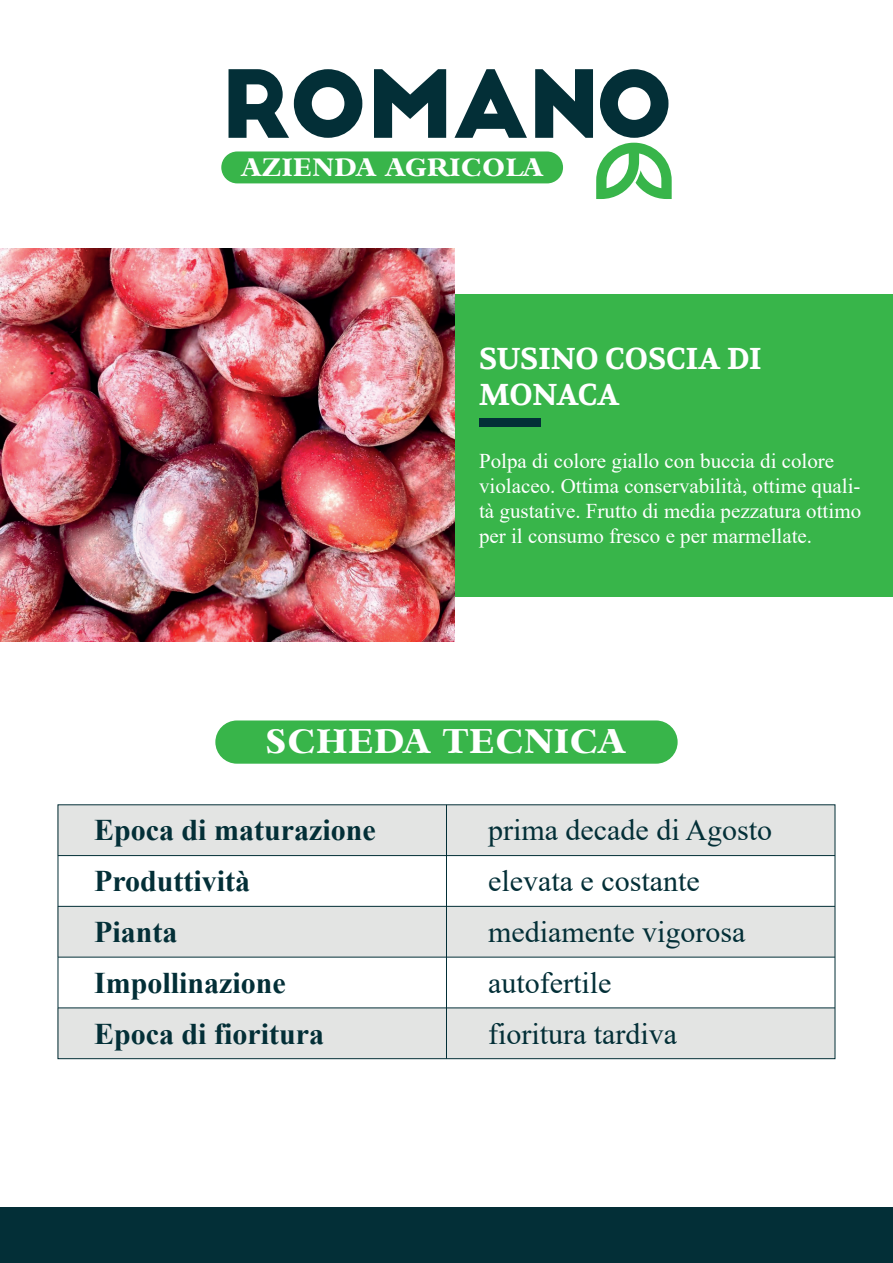
<style>
.page{position:relative;width:893px;height:1263px;background:#fff}
.page>*{position:absolute;margin:0;border:0;box-sizing:border-box;transform-origin:0 0}
.t1{font:700 32.55px "Bernstein";letter-spacing:.07em;color:#fff}
.t2{font:30px "Times New Roman";color:#032f37}
.t3{font:700 30px "Times New Roman";color:#032f37}
.t4{font:700 30px/36px "Volkhov";color:#fff}
.t5{font:700 24.15px "Bernstein";letter-spacing:.07em;color:#fff}
.t6{font:21px/25.2px "Times New Roman";color:#fff}
</style>
<div class="page">
<div style="left:0;top:294px;width:893px;height:302px;background:#38b54a"></div>
<svg style="left:229px;top:69px;width:133px;height:69px"></svg>
<svg style="left:374px;top:69px;width:72px;height:69px"></svg>
<svg style="left:454px;top:69px;width:73px;height:69px"></svg>
<svg style="left:535px;top:69px;width:137px;height:130px"></svg>
<div style="left:221px;top:151px;width:342px;height:32px;background:#38b54a;border-radius:16px"></div>
<div style="left:215px;top:720px;width:463px;height:44px;background:#38b54a;border-radius:22px"></div>
<div style="left:0;top:1207px;width:893px;height:56px;background:#032f37"></div>
<div style="left:479px;top:418px;width:62px;height:9px;background:#032f37"></div>
<img style="left:0;top:249px;width:455px;height:392px">
<div style="left:58px;top:1008px;width:777px;height:51px;background:#e3e4e3"></div>
<div style="left:58px;top:906px;width:777px;height:51px;background:#e3e4e3"></div>
<div style="left:58px;top:805px;width:777px;height:50px;background:#e3e4e3"></div>
<div style="left:58px;top:804px;width:777px;height:255px;border:1px solid #032f37"></div>
<hr style="left:58px;top:1007px;width:777px;height:1px;background:#032f37">
<hr style="left:58px;top:957px;width:777px;height:1px;background:#032f37">
<hr style="left:58px;top:906px;width:777px;height:1px;background:#032f37">
<hr style="left:58px;top:855px;width:777px;height:1px;background:#032f37">
<hr style="left:446px;top:805px;width:1px;height:254px;background:#032f37">
<p class="t5" style="left:242px;top:153px;width:302px">AZIENDA AGRICOLA</p>
<h2 class="t4" style="left:479px;top:342px;width:284px">SUSINO COSCIA DI<br>MONACA</h2>
<p class="t6" style="left:479px;top:447px;width:384px">Polpa di colore giallo con buccia di colore violaceo. Ottima conservabilità, ottime quali&shy;tà gustative. Frutto di media pezzatura ottimo per il consumo fresco e per marmellate.</p>
<h1 class="t1" style="left:266px;top:722px;width:360px">SCHEDA TECNICA</h1>
<h2 class="t3" style="left:94px;top:808px;width:283px">Epoca di maturazione</h2>
<h2 class="t2" style="left:488px;top:809px;width:286px">prima decade di Agosto</h2>
<h2 class="t3" style="left:94px;top:859px;width:158px">Produttività</h2>
<h2 class="t2" style="left:488px;top:860px;width:213px">elevata e costante</h2>
<h2 class="t3" style="left:94px;top:910px;width:85px">Pianta</h2>
<h2 class="t2" style="left:488px;top:911px;width:259px">mediamente vigorosa</h2>
<h2 class="t3" style="left:94px;top:961px;width:193px">Impollinazione</h2>
<h2 class="t2" style="left:488px;top:962px;width:125px">autofertile</h2>
<h2 class="t3" style="left:94px;top:1012px;width:232px">Epoca di fioritura</h2>
<h2 class="t2" style="left:488px;top:1013px;width:191px">fioritura tardiva</h2>
</div>
